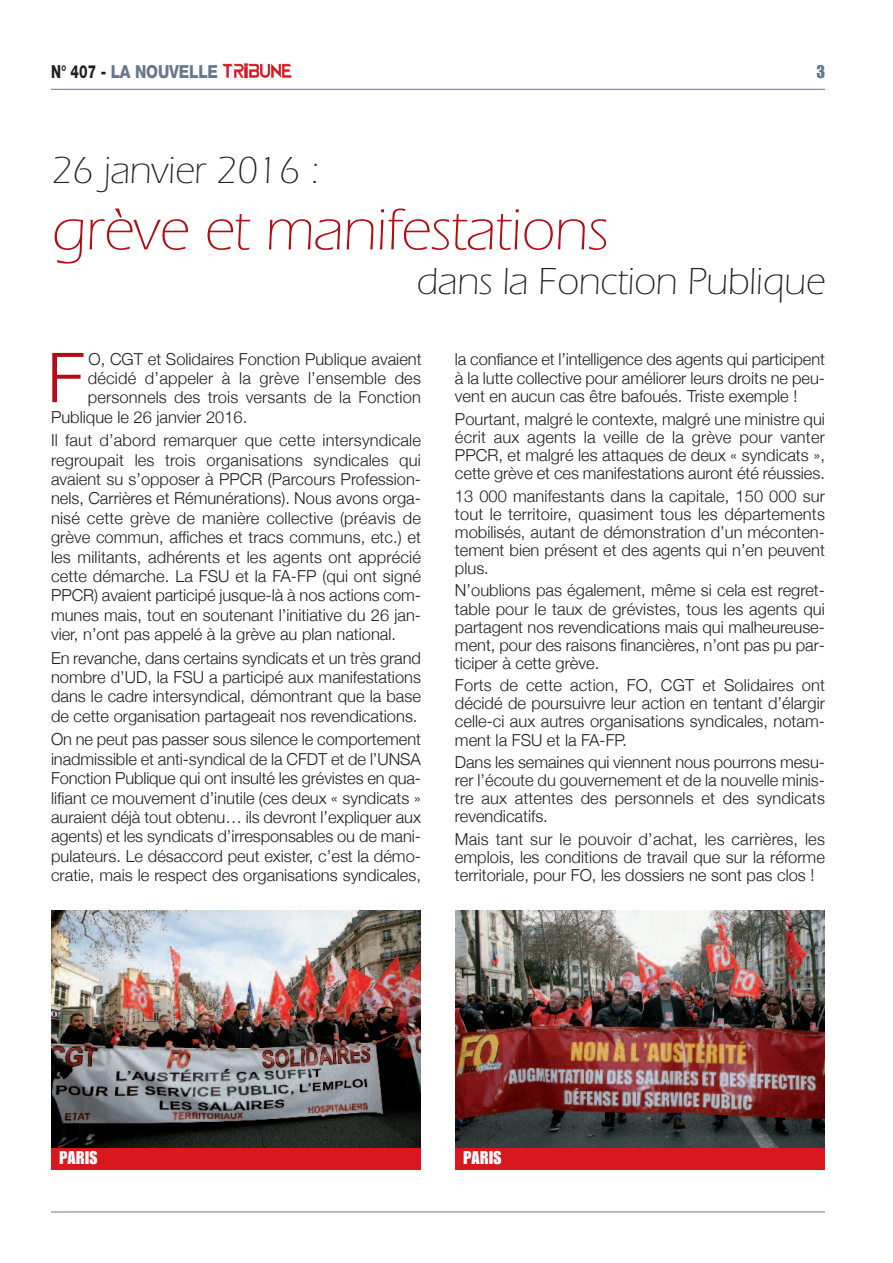
<style>
.page{position:relative;width:893px;height:1263px;background:#fff}
.page>*{position:absolute;margin:0;border:0;box-sizing:border-box;transform-origin:0 0}
.t1{font:300 69px "Helvetica Neue";color:#b00d15}
.t2{font:300 60px "Itc Eras";letter-spacing:-.01em;color:#b00d15}
.t3{font:300 39px "Itc Eras";letter-spacing:-.01em;color:#231f20}
.t4{font:800 18px "Helvetica Neue";letter-spacing:-.01em;color:#67778d;scale:.85 1}
.t5{font:18px "Impact";letter-spacing:.03em;color:#fff}
.t6{font:18px "Impact";color:#67778d}
.t7{font:300 16.5px/19.4px "Helvetica Neue";color:#231f20;text-align:justify}
.s1{color:#231f20}
</style>
<div class="page">
<svg style="left:222px;top:64px;width:69px;height:14px"></svg>
<hr style="left:51px;top:89px;width:774px;height:1px;background:#67778d">
<hr style="left:51px;top:1211px;width:774px;height:1px;background:#67778d">
<img style="left:51px;top:910px;width:370px;height:238px">
<img style="left:455px;top:910px;width:370px;height:238px">
<div style="left:51px;top:1148px;width:370px;height:21px;background:#d8171f"></div>
<div style="left:455px;top:1148px;width:370px;height:21px;background:#d8171f"></div>
<p class="t4" style="left:51px;top:65px;width:198px"><span class="s1">N° 407 -</span> LA NOUVELLE</p>
<p class="t6" style="left:816px;top:65px;width:10px">3</p>
<h3 class="t3" style="left:51px;top:157px;width:270px">26 janvier 2016 :</h3>
<h2 class="t2" style="left:51px;top:209px;width:559px">grève et manifestations</h2>
<h3 class="t3" style="left:416px;top:268px;width:410px">dans la Fonction Publique</h3>
<h1 class="t1" style="left:47px;top:335px;width:39px">F</h1>
<p class="t7" style="left:88px;top:349px;width:335px">O, CGT et Solidaires Fonction Publique avaient</p>
<p class="t7" style="left:88px;top:368px;width:335px">décidé d’appeler à la grève l’ensemble des</p>
<p class="t7" style="left:88px;top:387px;width:335px">personnels des trois versants de la Fonction</p>
<p class="t7" style="left:51px;top:407px;width:198px">Publique le 26 janvier 2016.</p>
<p class="t7" style="left:51px;top:430px;width:371px">Il faut d’abord remarquer que cette intersyndicale regroupait les trois organisations syndicales qui avaient su s’opposer à PPCR (Parcours Profession&shy;nels, Carrières et Rémunérations). Nous avons orga&shy;nisé cette grève de manière collective (préavis de grève commun, affiches et tracs communs, etc.) et les militants, adhérents et les agents ont apprécié cette démarche. La FSU et la FA-FP (qui ont signé PPCR) avaient participé jusque-là à nos actions com&shy;munes mais, tout en soutenant l’initiative du 26 jan&shy;vier, n’ont pas appelé à la grève au plan national.</p>
<p class="t7" style="left:51px;top:648px;width:371px">En revanche, dans certains syndicats et un très grand nombre d’UD, la FSU a participé aux manifestations dans le cadre intersyndical, démontrant que la base de cette organisation partageait nos revendications.</p>
<p class="t7" style="left:51px;top:729px;width:371px">On ne peut pas passer sous silence le comportement inadmissible et anti-syndical de la CFDT et de l’UNSA Fonction Publique qui ont insulté les grévistes en qua&shy;lifiant ce mouvement d’inutile (ces deux « syndicats » auraient déjà tout obtenu… ils devront l’expliquer aux agents) et les syndicats d’irresponsables ou de mani&shy;pulateurs. Le désaccord peut exister, c’est la démo&shy;cratie, mais le respect des organisations syndicales,</p>
<p class="t7" style="left:455px;top:349px;width:371px;line-height:18.9px">la confiance et l’intelligence des agents qui participent à la lutte collective pour améliorer leurs droits ne peu&shy;vent en aucun cas être bafoués. Triste exemple !</p>
<p class="t7" style="left:455px;top:409px;width:371px;line-height:18.1px">Pourtant, malgré le contexte, malgré une ministre qui écrit aux agents la veille de la grève pour vanter PPCR, et malgré les attaques de deux « syndicats », cette grève et ces manifestations auront été réussies.</p>
<p class="t7" style="left:455px;top:486px;width:371px;line-height:18.1px">13 000 manifestants dans la capitale, 150 000 sur tout le territoire, quasiment tous les départements mobilisés, autant de démonstration d’un méconten&shy;tement bien présent et des agents qui n’en peuvent plus.</p>
<p class="t7" style="left:455px;top:581px;width:371px;line-height:18.1px">N’oublions pas également, même si cela est regret&shy;table pour le taux de grévistes, tous les agents qui partagent nos revendications mais qui malheureuse&shy;ment, pour des raisons financières, n’ont pas pu par&shy;ticiper à cette grève.</p>
<p class="t7" style="left:455px;top:676px;width:371px;line-height:18.1px">Forts de cette action, FO, CGT et Solidaires ont décidé de poursuivre leur action en tentant d’élargir celle-ci aux autres organisations syndicales, notam&shy;ment la FSU et la FA-FP.</p>
<p class="t7" style="left:455px;top:753px;width:371px;line-height:18.1px">Dans les semaines qui viennent nous pourrons mesu&shy;rer l’écoute du gouvernement et de la nouvelle minis&shy;tre aux attentes des personnels et des syndicats revendicatifs.</p>
<p class="t7" style="left:455px;top:829px;width:371px;line-height:18.1px">Mais tant sur le pouvoir d’achat, les carrières, les emplois, les conditions de travail que sur la réforme territoriale, pour FO, les dossiers ne sont pas clos !</p>
<p class="t5" style="left:60px;top:1151px;width:40px">PARIS</p>
<p class="t5" style="left:463px;top:1151px;width:40px">PARIS</p>
</div>
